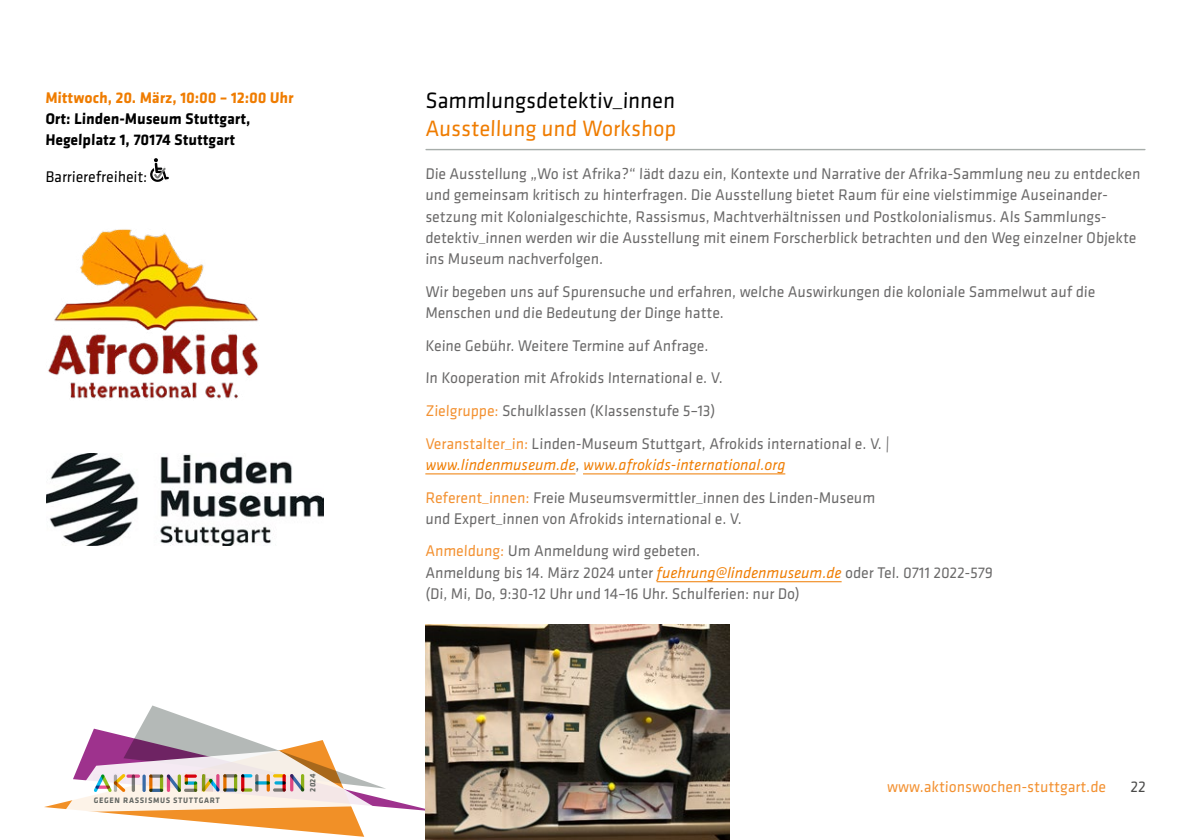
<style>
.page{position:relative;width:1191px;height:840px;background:#fff}
.page>*{position:absolute;margin:0;border:0;box-sizing:border-box;transform-origin:0 0}
.Absatzformat_Headlin{font:23px "Klavika";color:#000;scale:.96 1}
.Absatzformat_Headlin-2{font:23px "Klavika";color:#ef7c00;scale:.96 1}
.Copy-grau{font:16px/21.2px "Klavika";letter-spacing:.01em;color:#6a6969;scale:.96 1}
.Copy-grau-2{font:700 16px/21.2px "Klavika";color:#000;scale:.96 1}
.Copy-grau-3{font:700 16px "Klavika";color:#ef7c00;scale:.96 1}
.t1{font:16px "Klavika";color:#f39131;scale:.96 1}
.Datum_cyan{font:16px "Klavika";color:#000;scale:.96 1}
.t2{font:16px "Klavika";color:#494948;scale:.96 1}
.t3{font:700 8.2px "Klavika";color:#626662;scale:.96 1}
.s1{color:#f39131}
.s2{font-style:italic;color:#ef7c00}
</style>
<div class="page">
<svg style="left:44px;top:705px;width:334px;height:132px"></svg>
<svg style="left:64px;top:750px;width:308px;height:61px;background:#dfc8c3"></svg>
<hr style="left:425px;top:473px;width:150px;height:1px;background:#ef7c00">
<hr style="left:583px;top:473px;width:202px;height:1px;background:#ef7c00">
<hr style="left:656px;top:581px;width:185px;height:1px;background:#ef7c00">
<hr style="left:426px;top:149px;width:718px;height:1px;background:#a7adaa">
<img style="left:151px;top:159px;width:18px;height:22px">
<img style="left:48px;top:229px;width:211px;height:170px">
<img style="left:425px;top:624px;width:304px;height:215px">
<img style="left:46px;top:453px;width:277px;height:91px">
<p class="Copy-grau-3" style="left:45px;top:89px;width:261px">Mittwoch, 20. März, 10:00 – 12:00 Uhr</p>
<p class="Copy-grau-2" style="left:45px;top:108px;width:216px">Ort: Linden-Museum Stuttgart,<br>Hegelplatz 1, 70174 Stuttgart</p>
<p class="Datum_cyan" style="left:45px;top:167px;width:108px">Barrierefreiheit:</p>
<p class="t3" style="left:94px;top:795px;width:133px">GEGEN RASSISMUS STUTTGART</p>
<p class="t3" style="left:308px;top:791px;width:20px;rotate:-90deg">2024</p>
<p class="Absatzformat_Headlin" style="left:425px;top:88px;width:262px">Sammlungsdetektiv_innen</p>
<p class="Absatzformat_Headlin-2" style="left:425px;top:116px;width:263px">Ausstellung und Workshop</p>
<p class="Copy-grau" style="left:425px;top:163px;width:747px">Die Ausstellung „Wo ist Afrika?“ lädt dazu ein, Kontexte und Narrative der Afrika-Sammlung neu zu entdecken und gemeinsam kritisch zu hinterfragen. Die Ausstellung bietet Raum für eine vielstimmige Auseinander&shy;setzung mit Kolonialgeschichte, Rassismus, Machtverhältnissen und Postkolonialismus. Als Sammlungs&shy;detektiv_innen werden wir die Ausstellung mit einem Forscherblick betrachten und den Weg einzelner Objekte ins Museum nachverfolgen.</p>
<p class="Copy-grau" style="left:425px;top:281px;width:700px">Wir begeben uns auf Spurensuche und erfahren, welche Auswirkungen die koloniale Sammelwut auf die<br>Menschen und die Bedeutung der Dinge hatte.</p>
<p class="Copy-grau" style="left:425px;top:335px;width:297px">Keine Gebühr. Weitere Termine auf Anfrage.</p>
<p class="Copy-grau" style="left:425px;top:367px;width:312px">In Kooperation mit Afrokids International e. V.</p>
<p class="Copy-grau" style="left:425px;top:400px;width:304px"><span class="s1">Zielgruppe:</span> Schulklassen (Klassenstufe 5–13)</p>
<p class="Copy-grau" style="left:425px;top:433px;width:485px"><span class="s1">Veranstalter_in:</span> Linden-Museum Stuttgart, Afrokids international e. V. | <span class="s2">www.lindenmuseum.de</span>, <span class="s2">www.afrokids-international.org</span></p>
<p class="Copy-grau" style="left:425px;top:486px;width:470px"><span class="s1">Referent_innen:</span> Freie Museumsvermittler_innen des Linden-Museum und Expert_innen von Afrokids international e. V.</p>
<p class="Copy-grau" style="left:425px;top:540px;width:593px"><span class="s1">Anmeldung:</span> Um Anmeldung wird gebeten.<br>Anmeldung bis 14. März 2024 unter <span class="s2">fuehrung@lindenmuseum.de</span> oder Tel. 0711 2022-579 (Di, Mi, Do, 9:30-12 Uhr und 14–16 Uhr. Schulferien: nur Do)</p>
<p class="t1" style="left:887px;top:778px;width:230px">www.aktionswochen-stuttgart.de</p>
<p class="t2" style="left:1130px;top:778px;width:18px">22</p>
</div>
